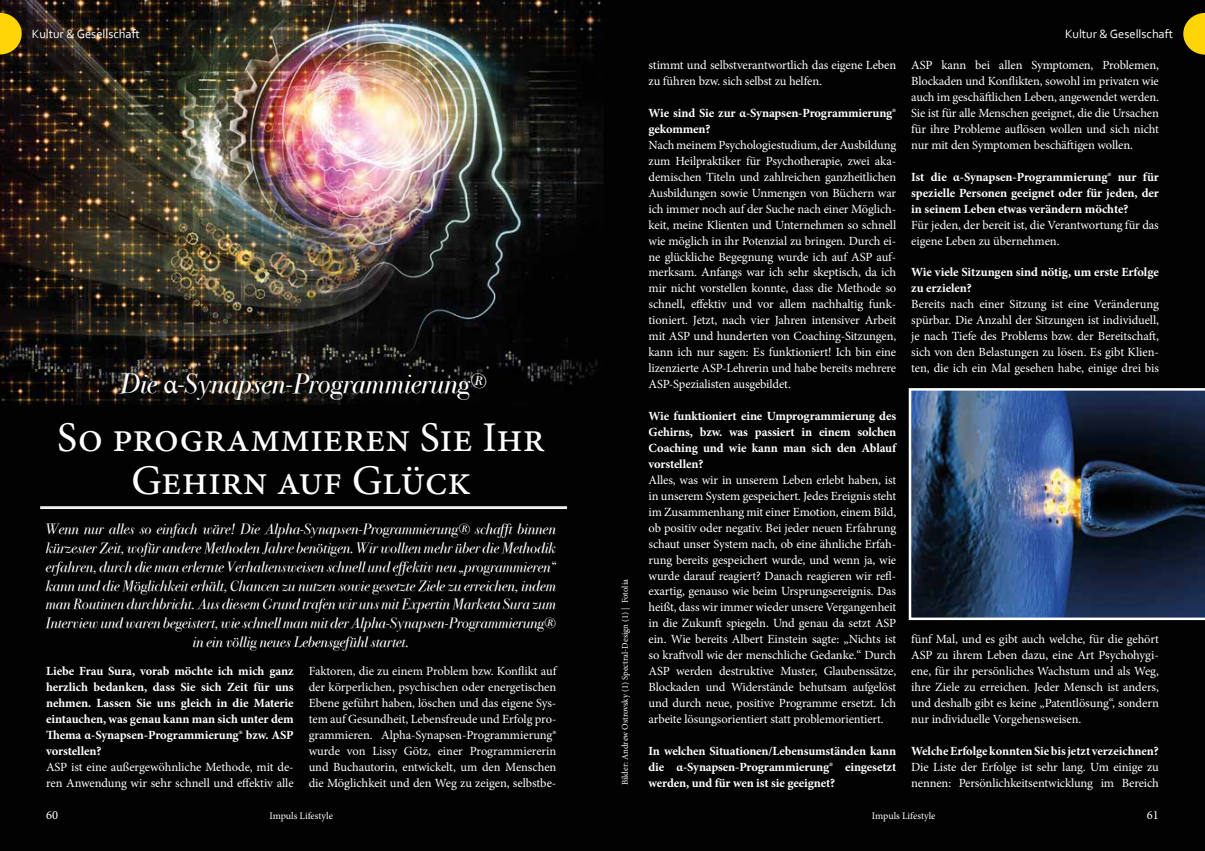
<style>
.page{position:relative;width:1205px;height:851px;background:#fff}
.page>*{position:absolute;margin:0;border:0;box-sizing:border-box;transform-origin:0 0}
.t1{font:42.38px/42.4px "Minion Pro";color:#fff;text-align:center}
.t2{font:italic 27.75px "Bodoni Svty Two OSITCTT";color:#fff}
.t3{font:italic 15px/18.8px "Bodoni Svty Two OSITCTT";color:#fff;text-align:center}
.t4{font:12.5px/16px "Minion Pro";letter-spacing:-.01em;color:#fff;text-align:justify}
.t5{font:700 12.5px/16px "Minion Pro";letter-spacing:-.01em;color:#fff;text-align:justify}
.t6{font:12.5px "Corbel";color:#fff}
.t7{font:10px "Minion Pro";letter-spacing:.005em;color:#fff}
.t8{font:8.75px "Minion Pro";letter-spacing:-.005em;color:#fff}
.s1{font-family:"Minion Pro";font-style:normal}
</style>
<div class="page">
<div style="left:0;top:0;width:1205px;height:850px;background:#020203"></div>
<img style="left:0;top:0;width:603px;height:405px">
<svg style="left:0;top:13px;width:22px;height:41px"></svg>
<hr style="left:40px;top:506px;width:527px;height:1px;background:#fff">
<hr style="left:40px;top:507px;width:527px;height:1px;background:#fff">
<hr style="left:40px;top:508px;width:527px;height:1px;background:#fff">
<img style="left:909px;top:388px;width:296px;height:232px">
<svg style="left:1183px;top:13px;width:22px;height:42px"></svg>
<p class="t6" style="left:32px;top:26px;width:110px">Kultur &amp; Gesellschaft</p>
<h2 class="t2" style="left:121px;top:366px;width:372px">Die<span class="s1">α</span> -Synapsen-Programmierung<sup>®</sup></h2>
<h1 class="t1" style="left:57px;top:416px;width:489px">So programmieren Sie Ihr<br>Gehirn auf Glück</h1>
<p class="t3" style="left:46px;top:520px;width:515px">Wenn nur alles so einfach wäre! Die A lpha-Synapsen-Programmierung® schafft binnen kürzester Zeit,wofür andereMethoden Jahrebenötigen.Wir wollten mehr über dieMethodik erfahren,durch dieman erlernteVerhaltensweisen schnell und effektiv neu „programmieren“ kann und dieMöglichkeit erhält,Chancen zu nutzen sowiegesetzteZielezu erreichen,indem man Routinen durchbricht.Ausdiesem Grund trafen wir unsmit Expertin Marketa Sura zum Interview und waren begeistert,wieschnell man mit der A lpha-Synapsen-Programmierung® in ein völlig neuesL ebensgefühl startet .</p>
<p class="t5" style="left:46px;top:663px;width:249px">Liebe Frau Sura, vorab möchte ich mich ganz herzlich bedanken, dass Sie sich Zeit für uns nehmen. Lassen Sie uns gleich in die Materie eintauchen, was genau kann man sich unter dem Thema α-Synapsen-Programmierung® bzw. ASP vorstellen?</p>
<p class="t4" style="left:46px;top:758px;width:249px">ASP ist eine außergewöhnliche Methode, mit de&shy;ren Anwendung wir sehr schnell und effektiv alle</p>
<p class="t4" style="left:309px;top:663px;width:250px">Faktoren, die zu einem Problem bzw. Konflikt auf der körperlichen, psychischen oder energetischen Ebene geführt haben, löschen und das eigene Sys&shy;tem auf Gesundheit, Lebensfreude und Erfolg pro&shy;grammieren. Alpha-Synapsen-Programmierung® wurde von Lissy Götz, einer Programmiererin und Buchautorin, entwickelt, um den Menschen die Möglichkeit und den Weg zu zeigen, selbstbe-</p>
<p class="t4" style="left:46px;top:806px;width:14px">60</p>
<p class="t7" style="left:269px;top:808px;width:65px">Impuls Lifestyle</p>
<p class="t8" style="left:619px;top:785px;width:208px;rotate:-90deg">Bilder: Andrew Ostrovsky (1) Spectral-Design (1) | Fotolia</p>
<p class="t4" style="left:648px;top:57px;width:249px">stimmt und selbstverantwortlich das eigene Leben zu führen bzw. sich selbst zu helfen.</p>
<p class="t5" style="left:648px;top:105px;width:249px">Wie sind Sie zur α-Synapsen-Programmierung® gekommen?</p>
<p class="t4" style="left:648px;top:137px;width:249px">Nach meinem Psychologiestudium, der Ausbildung zum Heilpraktiker für Psychotherapie, zwei aka&shy;demischen Titeln und zahlreichen ganzheitlichen Ausbildungen sowie Unmengen von Büchern war ich immer noch auf der Suche nach einer Möglich&shy;keit, meine Klienten und Unternehmen so schnell wie möglich in ihr Potenzial zu bringen. Durch ei&shy;ne glückliche Begegnung wurde ich auf ASP auf&shy;merksam. Anfangs war ich sehr skeptisch, da ich mir nicht vorstellen konnte, dass die Methode so schnell, effektiv und vor allem nachhaltig funk&shy;tioniert. Jetzt, nach vier Jahren intensiver Arbeit mit ASP und hunderten von Coaching-Sitzungen, kann ich nur sagen: Es funktioniert! Ich bin eine lizenzierte ASP-Lehrerin und habe bereits mehrere ASP-Spezialisten ausgebildet.</p>
<p class="t5" style="left:648px;top:408px;width:249px">Wie funktioniert eine Umprogrammierung des Gehirns, bzw. was passiert in einem solchen Coaching und wie kann man sich den Ablauf vorstellen?</p>
<p class="t4" style="left:648px;top:472px;width:249px">Alles, was wir in unserem Leben erlebt haben, ist in unserem System gespeichert. Jedes Ereignis steht im Zusammenhang mit einer Emotion, einem Bild, ob positiv oder negativ. Bei jeder neuen Erfahrung schaut unser System nach, ob eine ähnliche Erfah&shy;rung bereits gespeichert wurde, und wenn ja, wie wurde darauf reagiert? Danach reagieren wir refl&shy;exartig, genauso wie beim Ursprungsereignis. Das heißt, dass wir immer wieder unsere Vergangenheit in die Zukunft spiegeln. Und genau da setzt ASP ein. Wie bereits Albert Einstein sagte: „Nichts ist so kraftvoll wie der menschliche Gedanke.“ Durch ASP werden destruktive Muster, Glaubenssätze, Blockaden und Widerstände behutsam aufgelöst und durch neue, positive Programme ersetzt. Ich arbeite lösungsorientiert statt problemorientiert.</p>
<p class="t5" style="left:648px;top:742px;width:249px">In welchen Situationen/Lebensumständen kann die α-Synapsen-Programmierung® eingesetzt werden, und für wen ist sie geeignet?</p>
<p class="t6" style="left:1065px;top:26px;width:110px">Kultur &amp; Gesellschaft</p>
<p class="t4" style="left:911px;top:57px;width:249px">ASP kann bei allen Symptomen, Problemen, Blockaden und Konflikten, sowohl im privaten wie auch im geschäftlichen Leben, angewendet werden.<br>Sie ist für alle Menschen geeignet, die die Ursachen für ihre Probleme auflösen wollen und sich nicht nur mit den Symptomen beschäftigen wollen.</p>
<p class="t5" style="left:911px;top:169px;width:249px">Ist die α-Synapsen-Programmierung® nur für spezielle Personen geeignet oder für jeden, der in seinem Leben etwas verändern möchte?</p>
<p class="t4" style="left:911px;top:217px;width:249px">Für jeden, der bereit ist, die Verantwortung für das eigene Leben zu übernehmen.</p>
<p class="t5" style="left:911px;top:264px;width:249px">Wie viele Sitzungen sind nötig, um erste Erfolge zu erzielen?</p>
<p class="t4" style="left:911px;top:296px;width:249px">Bereits nach einer Sitzung ist eine Veränderung spürbar. Die Anzahl der Sitzungen ist individuell, je nach Tiefe des Problems bzw. der Bereitschaft, sich von den Belastungen zu lösen. Es gibt Klien&shy;ten, die ich ein Mal gesehen habe, einige drei bis</p>
<p class="t4" style="left:911px;top:631px;width:249px">fünf Mal, und es gibt auch welche, für die gehört ASP zu ihrem Leben dazu, eine Art Psychohygi&shy;ene, für ihr persönliches Wachstum und als Weg, ihre Ziele zu erreichen. Jeder Mensch ist anders, und deshalb gibt es keine „Patentlösung“, sondern nur individuelle Vorgehensweisen.</p>
<p class="t5" style="left:911px;top:742px;width:249px">Welche Erfolge konnten Sie bis jetzt verzeichnen?</p>
<p class="t4" style="left:911px;top:758px;width:249px">Die Liste der Erfolge ist sehr lang. Um einige zu</p>
<p class="t4" style="left:911px;top:774px;width:249px">nennen: Persönlichkeitsentwicklung im Bereich</p>
<p class="t7" style="left:872px;top:808px;width:65px">Impuls Lifestyle</p>
<p class="t4" style="left:1147px;top:806px;width:13px">61</p>
</div>
